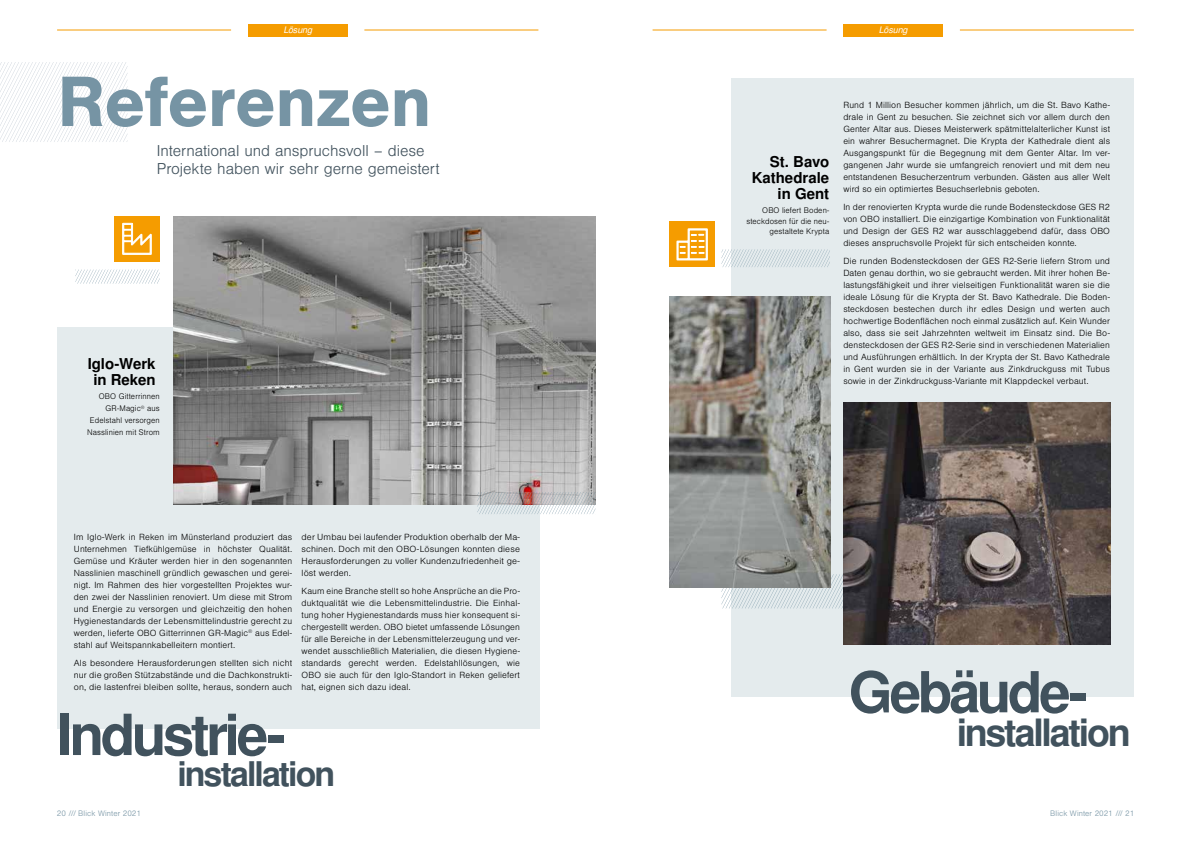
<style>
.page{position:relative;width:1191px;height:842px;background:#fff}
.page>*{position:absolute;margin:0;border:0;box-sizing:border-box;transform-origin:0 0}
.t1{font:700 73.9px "Nimbus San";letter-spacing:-.015em;color:#7694a4}
.t2{font:700 56.7px "Nimbus San LOT";letter-spacing:-.06em;color:#41525d}
.t3{font:700 56.5px "Nimbus San LOT";letter-spacing:-.06em;color:#41525d}
.t4{font:700 37.7px "Nimbus San LOT";letter-spacing:-.06em;color:#41525d}
.t5{font:700 34px "Nimbus San LOT";letter-spacing:-.06em;color:#41525d}
.t6{font:300 15px/18px "Nimbus San LOT";letter-spacing:-.005em;color:#41525d}
.t7{font:700 15px/16px "Nimbus San LOT";letter-spacing:-.005em;color:#000;text-align:right}
.t8{font:italic 9px "Nimbus San LOT";letter-spacing:-.015em;color:#fff}
.t9{font:300 8.5px/12px "Nimbus San LOT";letter-spacing:.015em;color:#000;text-align:justify}
.t10{font:300 8.5px/12px "Nimbus San";letter-spacing:.015em;color:#000;text-align:right}
.t11{font:300 7.5px "Nimbus San LOT";letter-spacing:.015em;color:#7694a4}
</style>
<div class="page">
<div style="left:248px;top:24px;width:99px;height:12px;background:#f59c00"></div>
<hr style="left:364px;top:30px;width:174px;height:1px;background:#f59c00">
<hr style="left:57px;top:30px;width:174px;height:1px;background:#f59c00">
<hr style="left:960px;top:30px;width:173px;height:1px;background:#f59c00">
<hr style="left:652px;top:30px;width:174px;height:1px;background:#f59c00">
<div style="left:843px;top:24px;width:100px;height:12px;background:#f59c00"></div>
<div style="left:731px;top:78px;width:403px;height:618px;background:#e4ebed"></div>
<svg style="left:721px;top:574px;width:122px;height:34px"></svg>
<img style="left:843px;top:402px;width:267px;height:242px">
<div style="left:669px;top:222px;width:46px;height:45px;background:#f59c00"></div>
<svg style="left:677px;top:229px;width:30px;height:31px"></svg>
<svg style="left:721px;top:249px;width:109px;height:18px"></svg>
<img style="left:669px;top:296px;width:161px;height:291px">
<svg style="left:0;top:62px;width:127px;height:80px"></svg>
<div style="left:57px;top:327px;width:482px;height:402px;background:#e4ebed"></div>
<img style="left:174px;top:216px;width:421px;height:288px">
<div style="left:114px;top:216px;width:46px;height:46px;background:#f59c00"></div>
<svg style="left:122px;top:223px;width:29px;height:32px"></svg>
<svg style="left:75px;top:270px;width:85px;height:14px"></svg>
<svg style="left:477px;top:492px;width:119px;height:23px"></svg>
<p class="t8" style="left:283px;top:24px;width:30px">Lösung</p>
<p class="t8" style="left:879px;top:24px;width:30px">Lösung</p>
<h1 class="t1" style="left:57px;top:60px;width:376px">Referenzen</h1>
<h3 class="t6" style="left:157px;top:142px;width:284px">International und anspruchsvoll – diese<br>Projekte haben wir sehr gerne gemeistert</h3>
<h3 class="t7" style="left:88px;top:356px;width:69px;text-align:center">Iglo-Werk in Reken</h3>
<p class="t10" style="left:87px;top:391px;width:74px">OBO Gitterrinnen<br>GR-Magic<sup>®</sup> aus<br>Edelstahl versorgen<br>Nasslinien mit Strom</p>
<p class="t9" style="left:74px;top:531px;width:220px">Im Iglo-Werk in Reken im Münsterland produziert das Unternehmen Tiefkühlgemüse in höchster Qualität.<br>Gemüse und Kräuter werden hier in den sogenannten Nasslinien maschinell gründlich gewaschen und gerei&shy;nigt. Im Rahmen des hier vorgestellten Projektes wur&shy;den zwei der Nasslinien renoviert. Um diese mit Strom und Energie zu versorgen und gleichzeitig den hohen Hygienestandards der Lebensmittelindustrie gerecht zu werden, lieferte OBO Gitterrinnen GR-Magic<sup>®</sup> aus Edel&shy;stahl auf Weitspannkabelleitern montiert.</p>
<p class="t9" style="left:74px;top:657px;width:220px">Als besondere Herausforderungen stellten sich nicht nur die großen Stützabstände und die Dachkonstrukti&shy;on, die lastenfrei bleiben sollte, heraus, sondern auch</p>
<p class="t9" style="left:301px;top:531px;width:220px">der Umbau bei laufender Produktion oberhalb der Ma&shy;schinen. Doch mit den OBO-Lösungen konnten diese Herausforderungen zu voller Kundenzufriedenheit ge&shy;löst werden.</p>
<p class="t9" style="left:301px;top:585px;width:220px">Kaum eine Branche stellt so hohe Ansprüche an die Pro&shy;duktqualität wie die Lebensmittelindustrie. Die Einhal&shy;tung hoher Hygienestandards muss hier konsequent si&shy;chergestellt werden. OBO bietet umfassende Lösungen für alle Bereiche in der Lebensmittelerzeugung und ver&shy;wendet ausschließlich Materialien, die diesen Hygiene&shy;standards gerecht werden. Edelstahllösungen, wie OBO sie auch für den Iglo-Standort in Reken geliefert hat, eignen sich dazu ideal.</p>
<h2 class="t2" style="left:57px;top:701px;width:230px">Industrie-</h2>
<h3 class="t5" style="left:177px;top:753px;width:159px">installation</h3>
<h3 class="t7" style="left:751px;top:154px;width:79px">St. Bavo<br>Kathedrale in Gent</h3>
<p class="t10" style="left:746px;top:206px;width:84px;line-height:10.2px">OBO liefert Boden&shy;steckdosen für die neu&shy;gestaltete Krypta</p>
<p class="t9" style="left:843px;top:99px;width:268px">Rund 1 Million Besucher kommen jährlich, um die St. Bavo Kathe&shy;drale in Gent zu besuchen. Sie zeichnet sich vor allem durch den Genter Altar aus. Dieses Meisterwerk spätmittelalterlicher Kunst ist ein wahrer Besuchermagnet. Die Krypta der Kathedrale dient als Ausgangspunkt für die Begegnung mit dem Genter Altar. Im ver&shy;gangenen Jahr wurde sie umfangreich renoviert und mit dem neu entstandenen Besucherzentrum verbunden. Gästen aus aller Welt wird so ein optimiertes Besuchserlebnis geboten.</p>
<p class="t9" style="left:843px;top:201px;width:268px">In der renovierten Krypta wurde die runde Bodensteckdose GES R2 von OBO installiert. Die einzigartige Kombination von Funktionalität und Design der GES R2 war ausschlaggebend dafür, dass OBO dieses anspruchsvolle Projekt für sich entscheiden konnte.</p>
<p class="t9" style="left:843px;top:255px;width:268px">Die runden Bodensteckdosen der GES R2-Serie liefern Strom und Daten genau dorthin, wo sie gebraucht werden. Mit ihrer hohen Be&shy;lastungsfähigkeit und ihrer vielseitigen Funktionalität waren sie die ideale Lösung für die Krypta der St. Bavo Kathedrale. Die Boden&shy;steckdosen bestechen durch ihr edles Design und werten auch hochwertige Bodenflächen noch einmal zusätzlich auf. Kein Wunder also, dass sie seit Jahrzehnten weltweit im Einsatz sind. Die Bo&shy;densteckdosen der GES R2-Serie sind in verschiedenen Materialien und Ausführungen erhältlich. In der Krypta der St. Bavo Kathedrale in Gent wurden sie in der Variante aus Zinkdruckguss mit Tubus sowie in der Zinkdruckguss-Variante mit Klappdeckel verbaut.</p>
<h3 class="t3" style="left:848px;top:659px;width:241px">Gebäude-</h3>
<h3 class="t4" style="left:956px;top:710px;width:176px">installation</h3>
<p class="t11" style="left:57px;top:809px;width:86px">20 /// Blick Winter 2021</p>
<p class="t11" style="left:1050px;top:809px;width:85px">Blick Winter 2021 /// 21</p>
</div>
